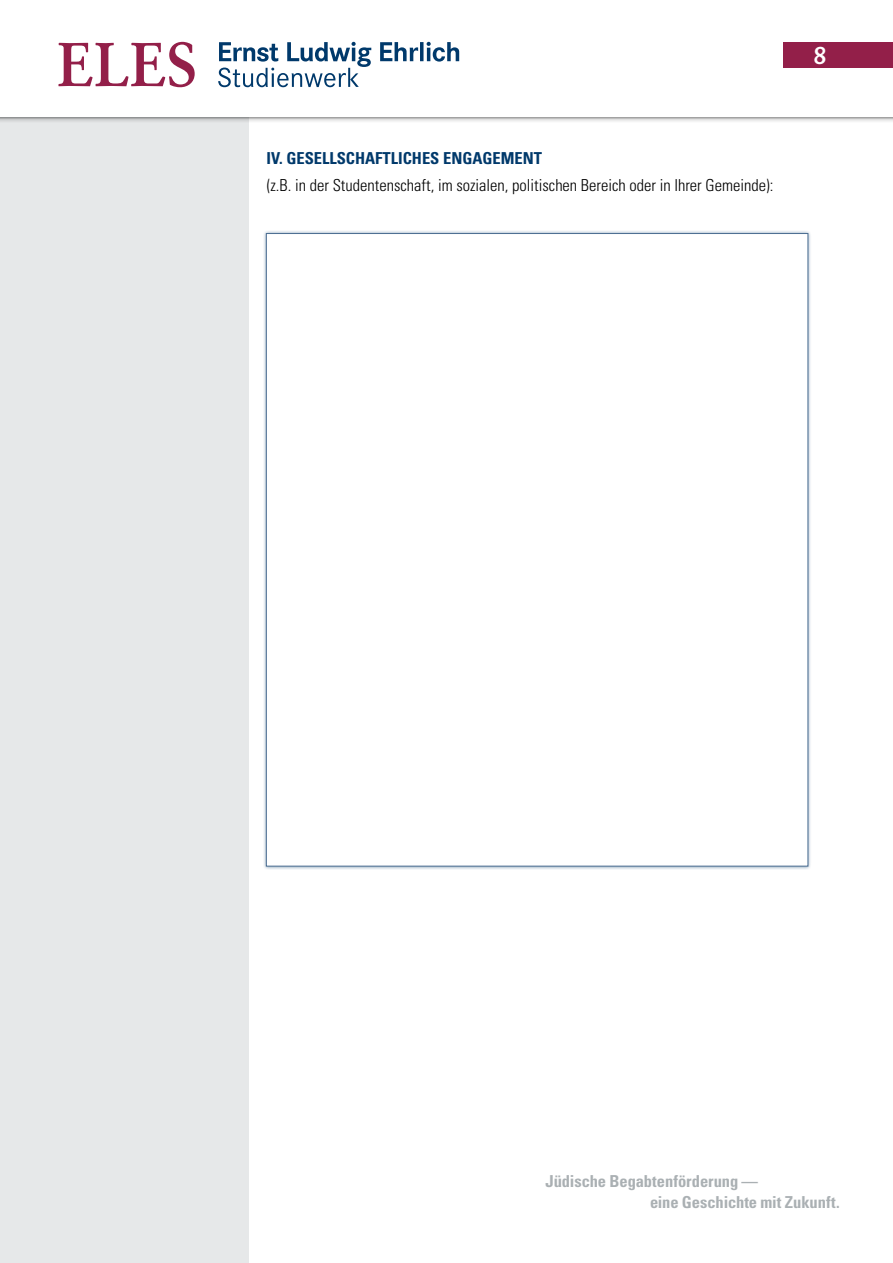
<style>
.page{position:relative;width:893px;height:1263px;background:#fff}
.page>*{position:absolute;margin:0;border:0;box-sizing:border-box;transform-origin:0 0}
.t1{font:italic 600 24px "Novel Sans Pro";color:#fff}
.t2{font:300 condensed 16.5px "Univers";color:#000}
.t3{font:700 condensed 16.5px/21px "Univers";letter-spacing:-.005em;color:#aab0b3}
.t4{font:700 condensed 16.5px "Univers";color:#00396b}
</style>
<div class="page">
<div style="left:0;top:97px;width:249px;height:1166px;background:#e6e8e9"></div>
<div style="left:0;top:0;width:893px;height:123px;background:#000;opacity:.35"></div>
<div style="left:0;top:0;width:893px;height:117px;background:#fff"></div>
<svg style="left:58px;top:42px;width:137px;height:45px"></svg>
<svg style="left:218px;top:42px;width:241px;height:45px"></svg>
<div style="left:783px;top:42px;width:110px;height:26px;background:#931f49"></div>
<div style="left:263px;top:229px;width:549px;height:641px;background:#00396b;opacity:.5"></div>
<div style="left:266px;top:233px;width:542px;height:633px;background:#fff;border:1px solid #4c6e92"></div>
<p class="t4" style="left:267px;top:148px;width:277px">IV. GESELLSCHAFTLICHES ENGAGEMENT</p>
<p class="t2" style="left:267px;top:175px;width:508px">(z.B. in der Studentenschaft, im sozialen, politischen Bereich oder in Ihrer Gemeinde):</p>
<h1 class="t1" style="left:813px;top:38px;width:15px">8</h1>
<p class="t3" style="left:650px;top:1170px;width:191px;text-indent:-105px">Jüdische Begabtenförderung —<br>eine Geschichte mit Zukunft.</p>
</div>
